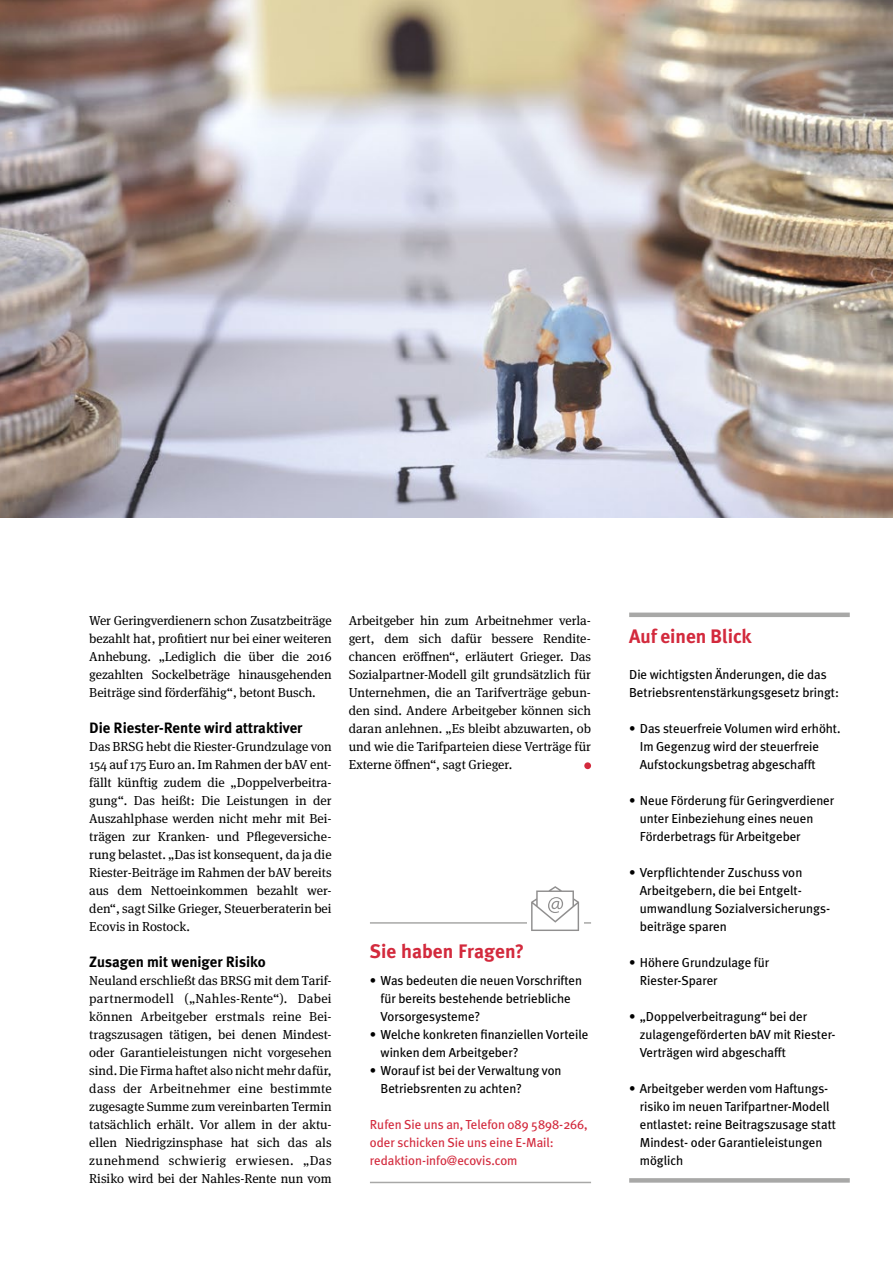
<style>
.page{position:relative;width:893px;height:1263px;background:#fff}
.page>*{position:absolute;margin:0;border:0;box-sizing:border-box;transform-origin:0 0}
.t1{font:700 19.5px "Meta Plus";letter-spacing:-.005em;color:#d32a3d}
.t2{font:700 15px "Meta Plus";color:#000}
.t3{font:13.05px/18px "Meta Serif OT";color:#000;text-align:justify}
.t4{font:13.05px/18px "Meta Plus";letter-spacing:-.005em;color:#000}
.t5{font:13.05px/18px "Meta Plus";letter-spacing:-.005em;color:#d32a3d}
</style>
<div class="page">
<img style="left:0;top:0;width:893px;height:517px">
<div style="left:629px;top:612px;width:221px;height:5px;background:#a8a8a7"></div>
<div style="left:629px;top:1178px;width:221px;height:5px;background:#a8a8a7"></div>
<hr style="left:370px;top:922px;width:221px;height:2px;background:#a8a8a7">
<hr style="left:370px;top:1182px;width:221px;height:1px;background:#a8a8a7">
<div style="left:527px;top:898px;width:57px;height:36px;background:#fff"></div>
<svg style="left:531px;top:886px;width:48px;height:45px"></svg>
<div style="left:584px;top:762px;width:7px;height:7px;background:#d32a3d;border-radius:50%"></div>
<p class="t3" style="left:89px;top:612px;width:244px">Wer Geringverdienern schon Zusatzbeiträge bezahlt hat, profitiert nur bei einer weiteren Anhebung. „Lediglich die über die 2016 gezahlten Sockelbeträge hinausgehenden Beiträge sind förderfähig“, betont Busch.</p>
<p class="t2" style="left:89px;top:719px;width:215px">Die Riester-Rente wird attraktiver</p>
<p class="t3" style="left:89px;top:738px;width:244px">Das BRSG hebt die Riester-Grundzulage von 154 auf 175 Euro an. Im Rahmen der bAV ent&shy;fällt künftig zudem die „Doppelverbeitra&shy;gung“. Das heißt: Die Leistungen in der Auszahlphase werden nicht mehr mit Bei&shy;trägen zur Kranken- und Pflegeversiche&shy;rung belastet. „Das ist konsequent, da ja die Riester-Beiträge im Rahmen der bAV bereits aus dem Nettoeinkommen bezahlt wer&shy;den“, sagt Silke Grieger, Steuerberaterin bei Ecovis in Rostock.</p>
<p class="t2" style="left:89px;top:953px;width:178px">Zusagen mit weniger Risiko</p>
<p class="t3" style="left:89px;top:972px;width:244px">Neuland erschließt das BRSG mit dem Tarif&shy;partnermodell („Nahles-Rente“). Dabei können Arbeitgeber erstmals reine Bei&shy;tragszusagen tätigen, bei denen Mindest&shy;oder Garantieleistungen nicht vorgesehen sind. Die Firma haftet also nicht mehr dafür, dass der Arbeitnehmer eine bestimmte zugesagte Summe zum vereinbarten Termin tatsächlich erhält. Vor allem in der aktu&shy;ellen Niedrigzinsphase hat sich das als zunehmend schwierig erwiesen. „Das Risiko wird bei der Nahles-Rente nun vom</p>
<p class="t3" style="left:349px;top:612px;width:244px">Arbeitgeber hin zum Arbeitnehmer verla&shy;gert, dem sich dafür bessere Rendite&shy;chancen eröffnen“, erläutert Grieger. Das Sozialpartner-Modell gilt grundsätzlich für Unternehmen, die an Tarifverträge gebun&shy;den sind. Andere Arbeitgeber können sich daran anlehnen. „Es bleibt abzuwarten, ob und wie die Tarifparteien diese Verträge für Externe öffnen“, sagt Grieger.</p>
<h1 class="t1" style="left:370px;top:940px;width:156px">Sie haben Fragen?</h1>
<p class="t4" style="left:381px;top:971px;width:203px;text-indent:-11px">• Was bedeuten die neuen Vorschriften für bereits bestehende betriebliche<br>Vorsorgesysteme?</p>
<p class="t4" style="left:381px;top:1025px;width:209px;text-indent:-11px">• Welche konkreten finanziellen Vorteile winken dem Arbeitgeber?</p>
<p class="t4" style="left:381px;top:1061px;width:182px;text-indent:-11px">• Worauf ist bei der Verwaltung von<br>Betriebsrenten zu achten?</p>
<p class="t5" style="left:370px;top:1115px;width:219px">Rufen Sie uns an, Telefon 089 5898-266, oder schicken Sie uns eine E-Mail: redaktion-info@ecovis.com</p>
<h1 class="t1" style="left:629px;top:624px;width:124px">Auf einen Blick</h1>
<p class="t4" style="left:629px;top:665px;width:211px">Die wichtigsten Änderungen, die das<br>Betriebsrentenstärkungsgesetz bringt:</p>
<p class="t4" style="left:640px;top:719px;width:202px;text-indent:-11px">• Das steuerfreie Volumen wird erhöht.<br>Im Gegenzug wird der steuerfreie<br>Aufstockungsbetrag abgeschafft</p>
<p class="t4" style="left:640px;top:791px;width:196px;text-indent:-11px">• Neue Förderung für Geringverdiener unter Einbeziehung eines neuen<br>Förderbetrags für Arbeitgeber</p>
<p class="t4" style="left:640px;top:863px;width:192px;text-indent:-11px">• Verpflichtender Zuschuss von<br>Arbeitgebern, die bei Entgelt&shy;umwandlung Sozialversicherungs&shy;beiträge sparen</p>
<p class="t4" style="left:640px;top:953px;width:131px;text-indent:-11px">• Höhere Grundzulage für<br>Riester-Sparer</p>
<p class="t4" style="left:640px;top:1007px;width:196px;text-indent:-11px">• „Doppelverbeitragung“ bei der zulagengeförderten bAV mit Riester-<br>Verträgen wird abgeschafft</p>
<p class="t4" style="left:640px;top:1079px;width:198px;text-indent:-11px">• Arbeitgeber werden vom Haftungs&shy;risiko im neuen Tarifpartner-Modell entlastet: reine Beitragszusage statt<br>Mindest- oder Garantieleistungen möglich</p>
</div>
